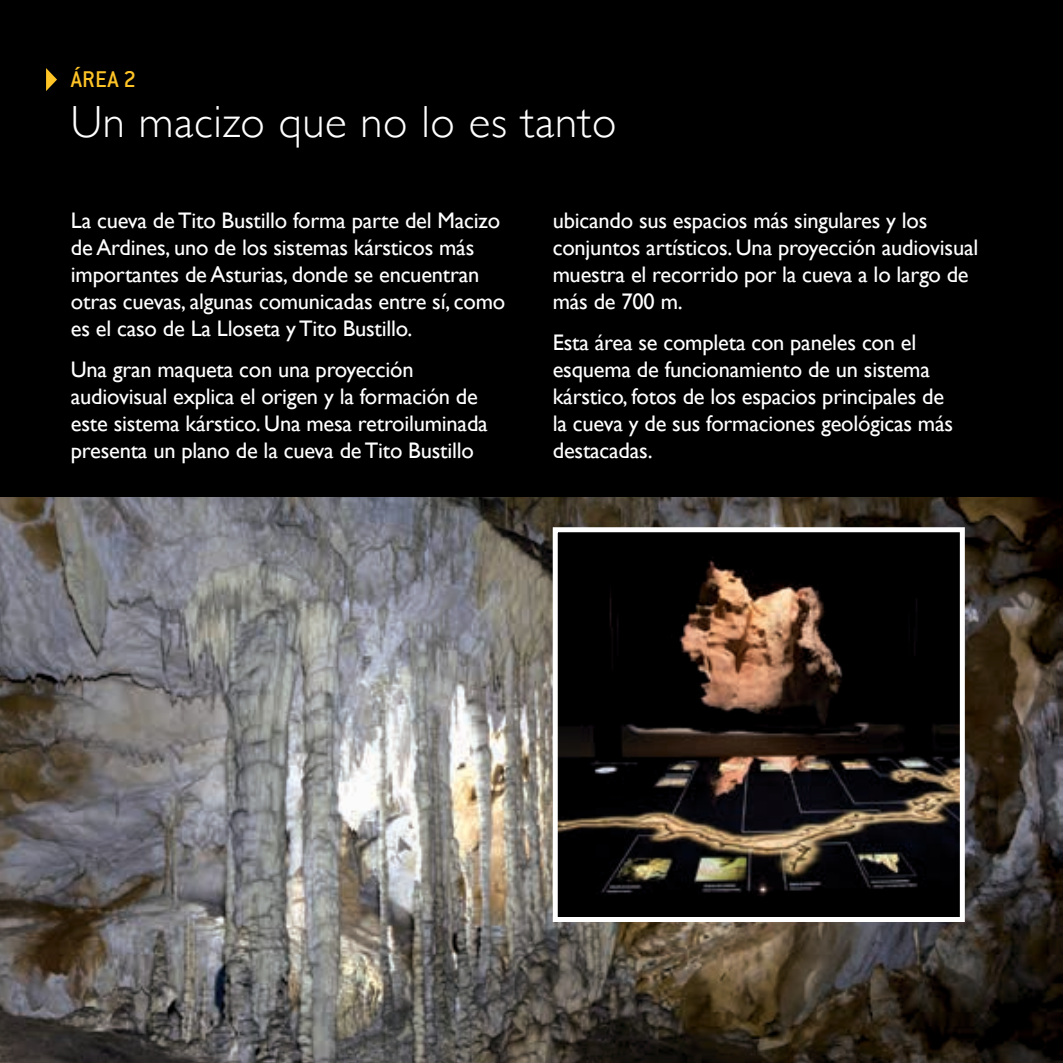
<style>
.page{position:relative;width:1063px;height:1063px;background:#000}
.page>*{position:absolute;margin:0;border:0;box-sizing:border-box;transform-origin:0 0}
.t1{font:300 45px "Gill Sans";letter-spacing:.015em;color:#fff}
.t2{font:500 25px "Conduit ITC";color:#ffc426}
.t3{font:22.5px/27px "Gill Sans";letter-spacing:-.01em;color:#fff}
</style>
<div class="page">
<hr style="left:1062px;top:0;width:1px;height:1063px;background:#2c414b">
<img style="left:0;top:497px;width:1063px;height:566px">
<img style="left:559px;top:533px;width:400px;height:383px">
<div style="left:553px;top:527px;width:412px;height:395px;border:5px solid #fff"></div>
<svg style="left:46px;top:68px;width:11px;height:23px"></svg>
<p class="t2" style="left:71px;top:64px;width:67px">ÁREA 2</p>
<h1 class="t1" style="left:71px;top:87px;width:547px">Un macizo que no lo es tanto</h1>
<p class="t3" style="left:71px;top:207px;width:436px">La cueva de Tito Bustillo forma parte del Macizo de Ardines, uno de los sistemas kársticos más importantes de Asturias, donde se encuentran otras cuevas, algunas comunicadas entre sí, como es el caso de La Lloseta y Tito Bustillo.</p>
<p class="t3" style="left:71px;top:356px;width:418px">Una gran maqueta con una proyección audiovisual explica el origen y la formación de este sistema kárstico. Una mesa retroiluminada presenta un plano de la cueva de Tito Bustillo</p>
<p class="t3" style="left:553px;top:207px;width:427px">ubicando sus espacios más singulares y los conjuntos artísticos. Una proyección audiovisual muestra el recorrido por la cueva a lo largo de más de 700 m.</p>
<p class="t3" style="left:553px;top:329px;width:402px">Esta área se completa con paneles con el esquema de funcionamiento de un sistema kárstico, fotos de los espacios principales de la cueva y de sus formaciones geológicas más destacadas.</p>
</div>
